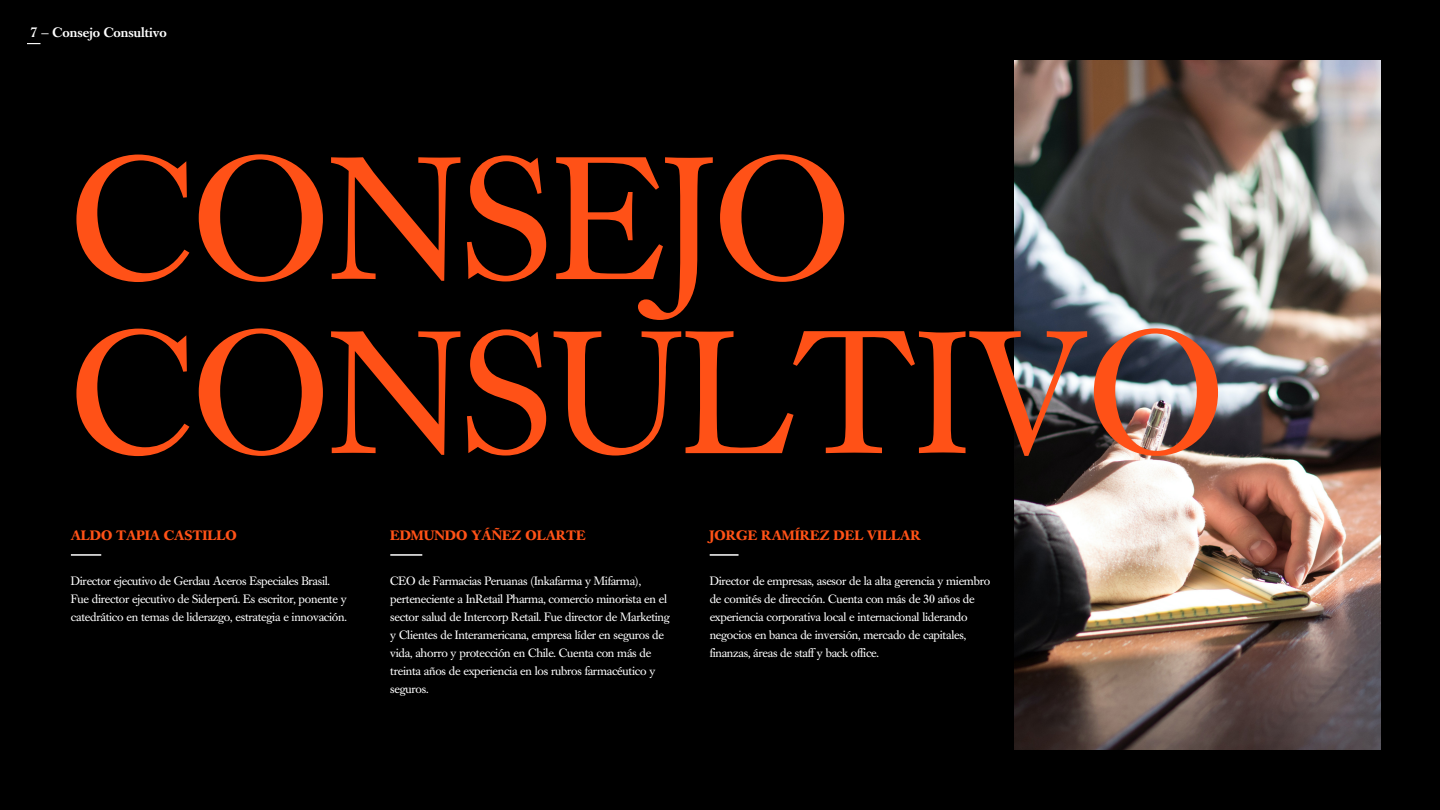
<style>
.page{position:relative;width:1440px;height:810px;background:#000}
.page>*{position:absolute;margin:0;border:0;box-sizing:border-box;transform-origin:0 0}
.t1{font:172.5px/174.1px "Caslon Book BE";color:#ff5117}
.t2{font:700 13.5px "Caslon Book BE";color:#ff5217}
.t3{font:500 13.5px "Caslon Book BE";color:#fff}
.t4{font:12px/18px "Caslon Book BE";letter-spacing:-.02em;color:#fff}
</style>
<div class="page">
<hr style="left:71px;top:554px;width:30px;height:2px;background:#fff">
<hr style="left:390px;top:554px;width:32px;height:2px;background:#fff">
<img style="left:1015px;top:61px;width:365px;height:688px">
<svg style="left:27px;top:43px;width:13px;height:1px"></svg>
<hr style="left:710px;top:554px;width:29px;height:2px;background:#fff">
<p class="t3" style="left:31px;top:25px;width:138px">7 — Consejo Consultivo</p>
<h1 class="t1" style="left:71px;top:137px;width:1155px">CONSEJO<br>CONSULTIVO</h1>
<p class="t2" style="left:71px;top:527px;width:167px">ALDO TAPIA CASTILLO</p>
<p class="t4" style="left:71px;top:572px;width:278px">Director ejecutivo de Gerdau Aceros Especiales Brasil.<br>Fue director ejecutivo de Siderperú. Es escritor, ponente y catedrático en temas de liderazgo, estrategia e innovación.</p>
<p class="t2" style="left:390px;top:527px;width:197px">EDMUNDO YÁÑEZ OLARTE</p>
<p class="t4" style="left:390px;top:572px;width:281px">CEO de Farmacias Peruanas (Inkafarma y Mifarma), perteneciente a InRetail Pharma, comercio minorista en el sector salud de Intercorp Retail. Fue director de Marketing y Clientes de Interamericana, empresa líder en seguros de vida, ahorro y protección en Chile. Cuenta con más de treinta años de experiencia en los rubros farmacéutico y seguros.</p>
<p class="t2" style="left:710px;top:527px;width:213px">JORGE RAMÍREZ DEL VILLAR</p>
<p class="t4" style="left:710px;top:572px;width:282px">Director de empresas, asesor de la alta gerencia y miembro de comités de dirección. Cuenta con más de 30 años de experiencia corporativa local e internacional liderando negocios en banca de inversión, mercado de capitales, finanzas, áreas de staff y back office.</p>
</div>
